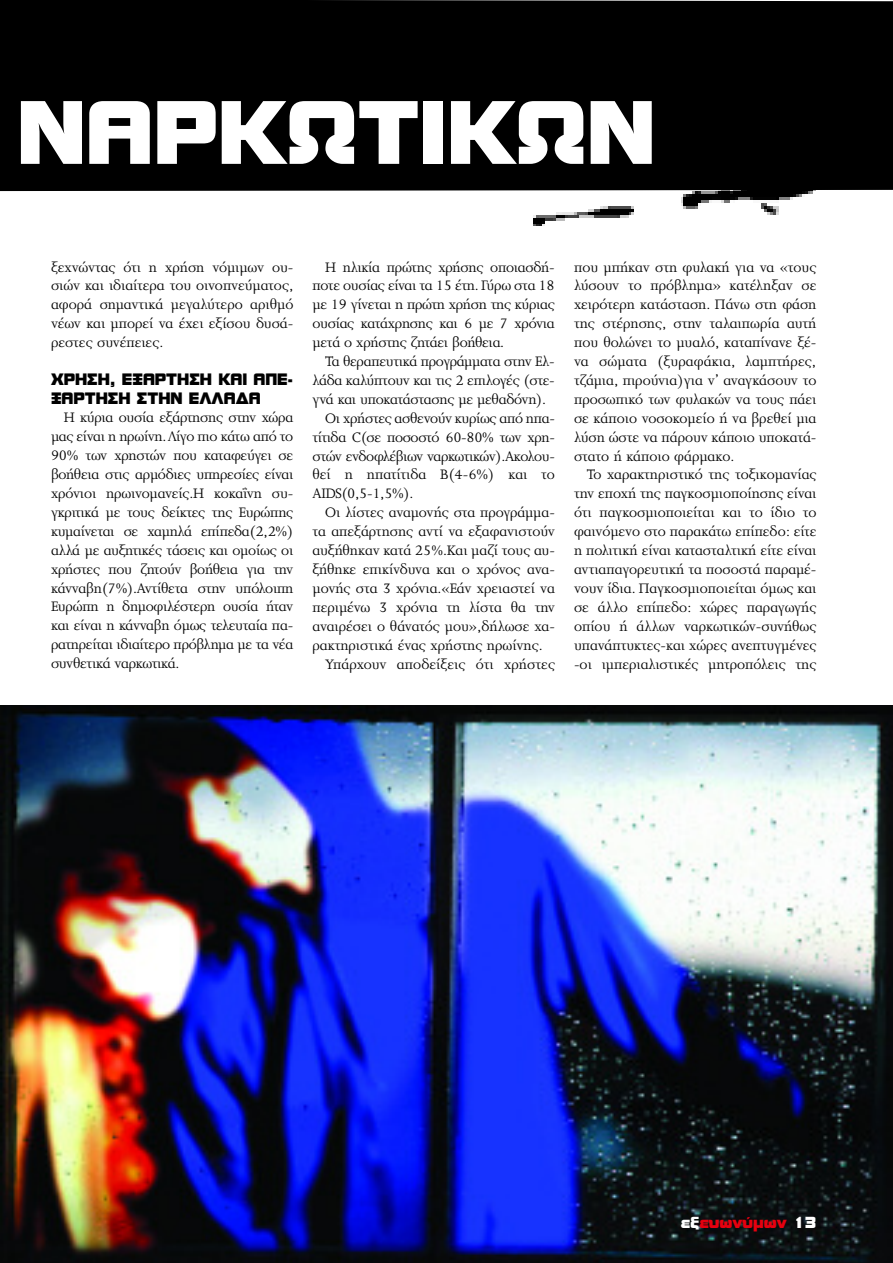
<style>
.page{position:relative;width:893px;height:1263px;background:#fff}
.page>*{position:absolute;margin:0;border:0;box-sizing:border-box;transform-origin:0 0}
.t1{font:84px "Bolt ITC Hell Alternative";color:#fff}
.t2{font:15.75px/18.9px "Joanna Hel";letter-spacing:-.015em;color:#000;text-align:justify}
.t3{font:15.75px "Joanna Hel";letter-spacing:.005em;color:#000}
.t4{font:15.45px/18.8px "Bolt ITC Hell Alternative";color:#000;scale:.96 1}
.t5{font:15px "Bolt ITC Hell Alternative";color:#e6000f}
.s1{color:#fff}
</style>
<div class="page">
<img style="left:533px;top:192px;width:280px;height:34px">
<div style="left:0;top:0;width:893px;height:192px;background:#000"></div>
<img style="left:1px;top:706px;width:892px;height:557px">
<h1 class="t1" style="left:17px;top:86px;width:640px">ΝΑΡΚΩΤΙΚΩΝ</h1>
<p class="t2" style="left:51px;top:258px;width:244px">ξεχνώντας ότι η χρήση νόµιµων ου&shy;σιών και ιδιαίτερα του οινοπνεύµατος, αφορά σηµαντικά µεγαλύτερο αριθµό νέων και µπορεί να έχει εξίσου δυσά&shy;ρεστες συνέπειες.</p>
<p class="t4" style="left:51px;top:371px;width:253px">ΧΡΗΣΗ, ΕΞΑΡΤΗΣΗ ΚΑΙ ΑΠΕ-<br>ΞΑΡΤΗΣΗ ΣΤΗΝ ΕΛΛΑ∆Α</p>
<p class="t2" style="left:51px;top:408px;width:244px;text-indent:13px">Η κύρια ουσία εξάρτησης στην χώρα µας είναι η ηρωίνη.Λίγο πιο κάτω από το 90% των χρηστών που καταφεύγει σε βοήθεια στις αρµόδιες υπηρεσίες είναι χρόνιοι ηρωινοµανείς.Η κοκαΐνη συ&shy;γκριτικά µε τους δείκτες της Ευρώπης κυµαίνεται σε χαµηλά επίπεδα(2,2%) αλλά µε αυξητικές τάσεις και οµοίως οι χρήστες που ζητούν βοήθεια για την κάνναβη(7%).Αντίθετα στην υπόλοιπη Ευρώπη η δηµοφιλέστερη ουσία ήταν και είναι η κάνναβη όµως τελευταία πα&shy;ρατηρείται ιδιαίτερο πρόβληµα µε τα νέα συνθετικά ναρκωτικά.</p>
<p class="t2" style="left:313px;top:258px;width:244px;text-indent:13px">Η ηλικία πρώτης χρήσης οποιασδή&shy;ποτε ουσίας είναι τα 15 έτη. Γύρω στα 18 µε 19 γίνεται η πρώτη χρήση της κύριας ουσίας κατάχρησης και 6 µε 7 χρόνια µετά ο χρήστης ζητάει βοήθεια.</p>
<p class="t2" style="left:325px;top:352px;width:231px">Τα θεραπευτικά προγράµµατα στην Ελ-</p>
<p class="t2" style="left:313px;top:371px;width:244px">λάδα καλύπτουν και τις 2 επιλογές (στε-</p>
<p class="t2" style="left:313px;top:390px;width:235px">γνά και υποκατάστασης µε µεθαδόνη).</p>
<p class="t2" style="left:325px;top:409px;width:231px">Οι χρήστες ασθενούν κυρίως από ηπα-</p>
<p class="t2" style="left:313px;top:428px;width:244px">τίτιδα C(σε ποσοστό 60-80% των χρη-</p>
<p class="t2" style="left:313px;top:447px;width:244px">στών ενδοφλέβιων ναρκωτικών).Ακολου-</p>
<p class="t2" style="left:313px;top:465px;width:244px">θεί η ηπατίτιδα Β(4-6%) και το</p>
<p class="t2" style="left:313px;top:484px;width:102px">ΑΙDS(0,5-1,5%).</p>
<p class="t2" style="left:325px;top:503px;width:231px">Οι λίστες αναµονής στα προγράµµα-</p>
<p class="t2" style="left:313px;top:522px;width:244px">τα απεξάρτησης αντί να εξαφανιστούν</p>
<p class="t2" style="left:313px;top:541px;width:244px">αυξήθηκαν κατά 25%.Και µαζί τους αυ-</p>
<p class="t2" style="left:313px;top:560px;width:244px">ξήθηκε επικίνδυνα και ο χρόνος ανα-</p>
<p class="t2" style="left:313px;top:579px;width:244px">µονής στα 3 χρόνια.«Εάν χρειαστεί να</p>
<p class="t2" style="left:313px;top:598px;width:244px">περιµένω 3 χρόνια τη λίστα θα την</p>
<p class="t2" style="left:313px;top:617px;width:244px">αναιρέσει ο θάνατός µου»,δήλωσε χα-</p>
<p class="t2" style="left:313px;top:636px;width:232px">ρακτηριστικά ένας χρήστης ηρωίνης.</p>
<p class="t3" style="left:325px;top:655px;width:231px">Υπάρχουν αποδείξεις ότι χρήστες</p>
<p class="t2" style="left:574px;top:258px;width:244px">που µπήκαν στη φυλακή για να «τους λύσουν το πρόβληµα» κατέληξαν σε χειρότερη κατάσταση. Πάνω στη φάση της στέρησης, στην ταλαιπωρία αυτή που θολώνει το µυαλό, καταπίνανε ξέ&shy;να σώµατα (ξυραφάκια, λαµπτήρες, τζάµια, πιρούνια)για ν’ αναγκάσουν το προσωπικό των φυλακών να τους πάει σε κάποιο νοσοκοµείο ή να βρεθεί µια λύση ώστε να πάρουν κάποιο υποκατά&shy;στατο ή κάποιο φάρµακο.</p>
<p class="t2" style="left:574px;top:465px;width:244px;text-indent:13px">Το χαρακτηριστικό της τοξικοµανίας την εποχή της παγκοσµιοποίησης είναι ότι παγκοσµιοποιείται και το ίδιο το φαινόµενο στο παρακάτω επίπεδο: είτε η πολιτική είναι κατασταλτική είτε είναι αντιαπαγορευτική τα ποσοστά παραµέ&shy;νουν ίδια. Παγκοσµιοποιείται όµως και σε άλλο επίπεδο: χώρες παραγωγής οπίου ή άλλων ναρκωτικών-συνήθως υπανάπτυκτες-και χώρες ανεπτυγµένες -οι ιµπεριαλιστικές µητροπόλεις της</p>
<p class="t5" style="left:681px;top:1215px;width:137px"><span class="s1">εξ</span>ευωνύµων <span class="s1">13</span></p>
</div>
